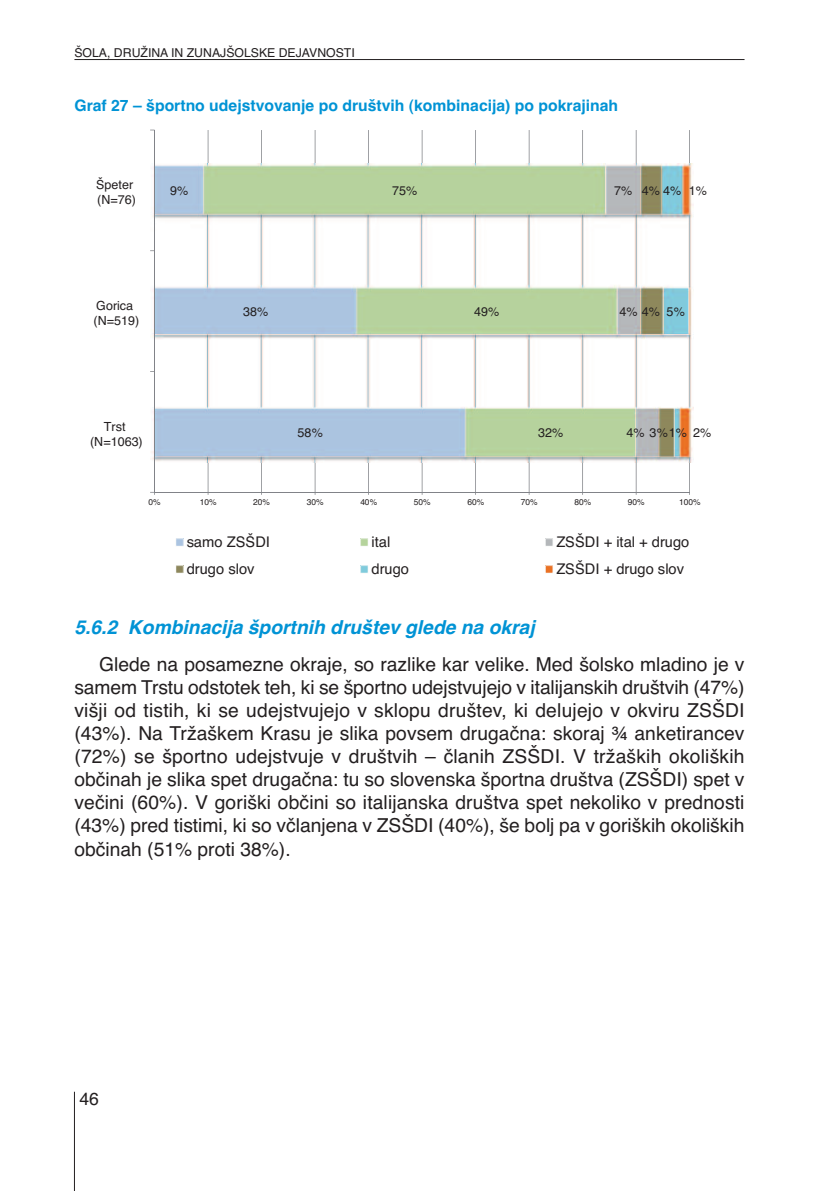
<style>
.page{position:relative;width:819px;height:1191px;background:#fff}
.page>*{position:absolute;margin:0;border:0;box-sizing:border-box;transform-origin:0 0}
.t1{font:19.25px/23.1px "Helvetica";color:#231f20;text-align:justify}
.t2{font:italic 700 19.25px "Helvetica";color:#0093d5}
.t3{font:17.5px "Helvetica";color:#231f20}
.t4{font:700 15.75px "Helvetica";color:#0093d5}
.t5{font:14.7px "Helvetica";color:#231f20}
.t6{font:12.6px/15px "Helvetica";color:#231f20}
.t7{font:12.25px "Helvetica";color:#231f20}
.t8{font:8.4px "Helvetica";letter-spacing:-.005em;color:#231f20}
</style>
<div class="page">
<hr style="left:74px;top:59px;width:670px;height:1px;background:#231f20">
<hr style="left:74px;top:1091px;width:1px;height:100px;background:#231f20">
<hr style="left:208px;top:130px;width:1px;height:362px;background:#818388">
<hr style="left:261px;top:130px;width:1px;height:362px;background:#818388">
<hr style="left:315px;top:130px;width:1px;height:362px;background:#818388">
<hr style="left:368px;top:130px;width:1px;height:362px;background:#818388">
<hr style="left:421px;top:130px;width:1px;height:362px;background:#818388">
<hr style="left:475px;top:130px;width:1px;height:362px;background:#818388">
<hr style="left:528px;top:130px;width:1px;height:362px;background:#818388">
<hr style="left:582px;top:130px;width:1px;height:362px;background:#818388">
<hr style="left:635px;top:130px;width:1px;height:362px;background:#818388">
<hr style="left:689px;top:130px;width:1px;height:362px;background:#818388">
<img style="left:150px;top:164px;width:543px;height:298px">
<hr style="left:154px;top:492px;width:535px;height:1px;background:#818388">
<hr style="left:154px;top:130px;width:1px;height:362px;background:#818388">
<svg style="left:176px;top:538px;width:8px;height:8px"></svg>
<svg style="left:360px;top:538px;width:8px;height:8px"></svg>
<svg style="left:545px;top:538px;width:8px;height:8px"></svg>
<svg style="left:176px;top:565px;width:8px;height:8px"></svg>
<svg style="left:360px;top:565px;width:8px;height:8px"></svg>
<svg style="left:545px;top:565px;width:8px;height:8px"></svg>
<p class="t7" style="left:74px;top:46px;width:282px">ŠOLA, DRUŽINA IN ZUNAJŠOLSKE DEJAVNOSTI</p>
<p class="t4" style="left:74px;top:96px;width:545px">Graf 27 – športno udejstvovanje po društvih (kombinacija) po pokrajinah</p>
<p class="t6" style="left:96px;top:177px;width:41px">Špeter (N=76)</p>
<p class="t6" style="left:170px;top:183px;width:20px">9%</p>
<p class="t6" style="left:392px;top:183px;width:27px">75%</p>
<p class="t6" style="left:614px;top:183px;width:20px">7%</p>
<p class="t6" style="left:642px;top:183px;width:41px">4% 4%</p>
<p class="t6" style="left:689px;top:183px;width:20px">1%</p>
<p class="t6" style="left:94px;top:298px;width:47px">Gorica (N=519)</p>
<p class="t6" style="left:90px;top:419px;width:54px;text-align:center">Trst (N=1063)</p>
<p class="t6" style="left:243px;top:304px;width:27px">38%</p>
<p class="t6" style="left:297px;top:425px;width:27px">58%</p>
<p class="t6" style="left:474px;top:304px;width:27px">49%</p>
<p class="t6" style="left:538px;top:425px;width:27px">32%</p>
<p class="t6" style="left:619px;top:304px;width:42px">4% 4%</p>
<p class="t6" style="left:666px;top:304px;width:20px">5%</p>
<p class="t6" style="left:693px;top:425px;width:20px">2%</p>
<p class="t6" style="left:626px;top:425px;width:62px">4% 3%1%</p>
<p class="t8" style="left:149px;top:495px;width:14px">0%</p>
<p class="t8" style="left:200px;top:495px;width:18px">10%</p>
<p class="t8" style="left:253px;top:495px;width:18px">20%</p>
<p class="t8" style="left:307px;top:495px;width:18px">30%</p>
<p class="t8" style="left:360px;top:495px;width:18px">40%</p>
<p class="t8" style="left:414px;top:495px;width:18px">50%</p>
<p class="t8" style="left:467px;top:495px;width:18px">60%</p>
<p class="t8" style="left:521px;top:495px;width:18px">70%</p>
<p class="t8" style="left:574px;top:495px;width:18px">80%</p>
<p class="t8" style="left:628px;top:495px;width:18px">90%</p>
<p class="t8" style="left:679px;top:495px;width:23px">100%</p>
<p class="t5" style="left:187px;top:531px;width:85px">samo ZSŠDI</p>
<p class="t5" style="left:371px;top:531px;width:20px">ital</p>
<p class="t5" style="left:556px;top:531px;width:135px">ZSŠDI + ital + drugo</p>
<p class="t5" style="left:187px;top:558px;width:69px">drugo slov</p>
<p class="t5" style="left:371px;top:558px;width:39px">drugo</p>
<p class="t5" style="left:556px;top:558px;width:129px">ZSŠDI + drugo slov</p>
<p class="t2" style="left:74px;top:615px;width:461px">5.6.2 Kombinacija športnih društev glede na okraj</p>
<p class="t1" style="left:74px;top:652px;width:671px;text-indent:25px">Glede na posamezne okraje, so razlike kar velike. Med šolsko mladino je v samem Trstu odstotek teh, ki se športno udejstvujejo v italijanskih društvih (47%) višji od tistih, ki se udejstvujejo v sklopu društev, ki delujejo v okviru ZSŠDI (43%). Na Tržaškem Krasu je slika povsem drugačna: skoraj ¾ anketirancev (72%) se športno udejstvuje v društvih – članih ZSŠDI. V tržaških okoliških občinah je slika spet drugačna: tu so slovenska športna društva (ZSŠDI) spet v večini (60%). V goriški občini so italijanska društva spet nekoliko v prednosti (43%) pred tistimi, ki so včlanjena v ZSŠDI (40%), še bolj pa v goriških okoliških občinah (51% proti 38%).</p>
<p class="t3" style="left:79px;top:1088px;width:21px">46</p>
</div>
